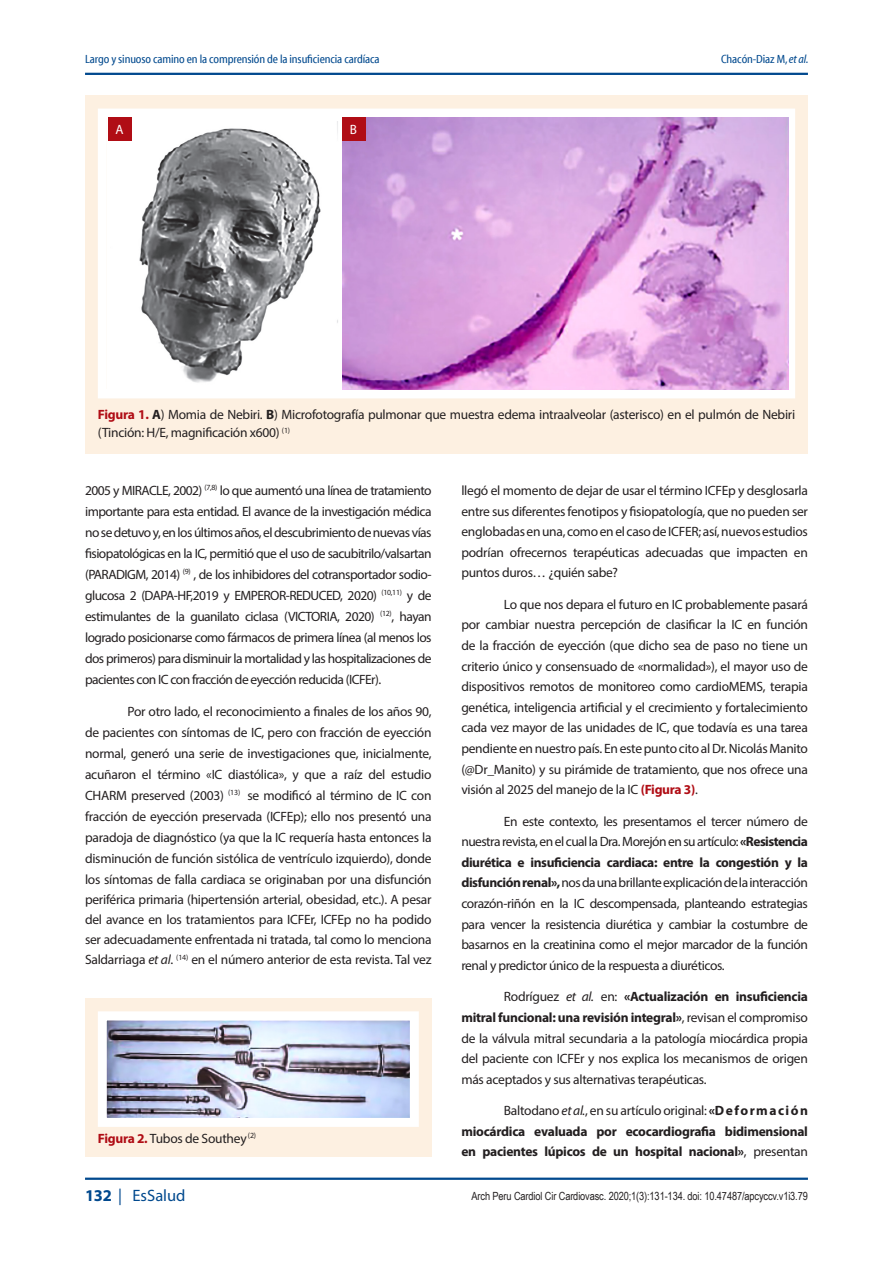
<style>
.page{position:relative;width:893px;height:1263px;background:#fff}
.page>*{position:absolute;margin:0;border:0;box-sizing:border-box;transform-origin:0 0}
.t1{font:16.5px "Myriad Pro";color:#01498e}
.TEXTO_GENERAL{font:13.5px/20.7px "Myriad Pro";letter-spacing:-.02em;color:#231f20;text-align:justify}
.TEXTO_GENERAL-2{font:700 13.5px/20.7px "Myriad Pro";letter-spacing:-.02em;color:#231f20;text-align:justify}
.Texto_bibliografia{font:13.5px "Myriad Pro";color:#fff}
.t2{font:12px "Myriad Cn Web";letter-spacing:-.01em;color:#01498e}
.t3{font:11.25px "Arial Narrow";letter-spacing:-.01em;color:#231f20}
.s1{font-family:"Myriad Cn It Web"}
.s2{font-weight:700;color:#b00d15}
.s3{font-weight:700}
.s4{font-style:italic}
.s5{font-weight:400}
.s6{font-weight:400;font-style:italic}
</style>
<div class="page">
<hr style="left:85px;top:73px;width:723px;height:2px;background:#01498e">
<hr style="left:85px;top:1177px;width:723px;height:3px;background:#01498e">
<div style="left:85px;top:96px;width:723px;height:358px;background:#fdf0e1"></div>
<div style="left:98px;top:109px;width:697px;height:289px;border:9px solid #fff"></div>
<div style="left:85px;top:998px;width:347px;height:159px;background:#fdf0e1"></div>
<img style="left:108px;top:1021px;width:301px;height:96px">
<div style="left:98px;top:1011px;width:321px;height:116px;border:9px solid #fff"></div>
<img style="left:342px;top:117px;width:446px;height:272px">
<div style="left:108px;top:117px;width:234px;height:272px;background:#fff"></div>
<img style="left:131px;top:121px;width:207px;height:262px">
<div style="left:342px;top:117px;width:23px;height:24px;background:#b00d15"></div>
<div style="left:108px;top:117px;width:23px;height:24px;background:#b00d15"></div>
<p class="t2" style="left:85px;top:53px;width:296px">Largo y sinuoso camino en la comprensión de la insuficiencia cardíaca</p>
<p class="t2" style="left:721px;top:53px;width:89px">Chacón-Diaz M, <span class="s1">et al.</span></p>
<p class="Texto_bibliografia" style="left:116px;top:121px;width:10px">A</p>
<p class="Texto_bibliografia" style="left:350px;top:121px;width:9px">B</p>
<p class="TEXTO_GENERAL" style="left:98px;top:406px;width:699px;line-height:18px"><span class="s2">Figura 1.</span> <span class="s3">A</span>) Momia de Nebiri. <span class="s3">B</span>) Microfotografía pulmonar que muestra edema intraalveolar (asterisco) en el pulmón de Nebiri (Tinción: H/E, magnificación x600) <sup>(1)</sup></p>
<p class="TEXTO_GENERAL" style="left:85px;top:480px;width:348px">2005 y MIRACLE, 2002) <sup>(7,8)</sup> lo que aumentó una línea de tratamiento importante para esta entidad. El avance de la investigación médica no se detuvo y, en los últimos años, el descubrimiento de nuevas vías fisiopatológicas en la IC, permitió que el uso de sacubitrilo/valsartan (PARADIGM, 2014) <sup>(9)</sup> , de los inhibidores del cotransportador sodio&shy;glucosa 2 (DAPA-HF,2019 y EMPEROR-REDUCED, 2020) <sup>(10,11)</sup> y de estimulantes de la guanilato ciclasa (VICTORIA, 2020) <sup>(12)</sup>, hayan logrado posicionarse como fármacos de primera línea (al menos los dos primeros) para disminuir la mortalidad y las hospitalizaciones de pacientes con IC con fracción de eyección reducida (ICFEr).</p>
<p class="TEXTO_GENERAL" style="left:85px;top:700px;width:348px;text-indent:43px">Por otro lado, el reconocimiento a finales de los años 90, de pacientes con síntomas de IC, pero con fracción de eyección normal, generó una serie de investigaciones que, inicialmente, acuñaron el término «IC diastólica», y que a raíz del estudio CHARM preserved (2003) <sup>(13)</sup> se modificó al término de IC con fracción de eyección preservada (ICFEp); ello nos presentó una paradoja de diagnóstico (ya que la IC requería hasta entonces la disminución de función sistólica de ventrículo izquierdo), donde los síntomas de falla cardiaca se originaban por una disfunción periférica primaria (hipertensión arterial, obesidad, etc.). A pesar del avance en los tratamientos para ICFEr, ICFEp no ha podido ser adecuadamente enfrentada ni tratada, tal como lo menciona Saldarriaga <span class="s4">et al</span>. <sup>(14)</sup> en el número anterior de esta revista. Tal vez</p>
<p class="TEXTO_GENERAL" style="left:98px;top:1127px;width:160px"><span class="s2">Figura 2.</span> Tubos de Southey <sup>(2)</sup></p>
<p class="t1" style="left:85px;top:1185px;width:102px"><span class="s3">132</span> | EsSalud</p>
<p class="TEXTO_GENERAL" style="left:461px;top:480px;width:348px">llegó el momento de dejar de usar el término ICFEp y desglosarla entre sus diferentes fenotipos y fisiopatología, que no pueden ser englobadas en una, como en el caso de ICFER; así, nuevos estudios podrían ofrecernos terapéuticas adecuadas que impacten en puntos duros… ¿quién sabe?</p>
<p class="TEXTO_GENERAL" style="left:461px;top:594px;width:348px;text-indent:43px">Lo que nos depara el futuro en IC probablemente pasará por cambiar nuestra percepción de clasificar la IC en función de la fracción de eyección (que dicho sea de paso no tiene un criterio único y consensuado de «normalidad»), el mayor uso de dispositivos remotos de monitoreo como cardioMEMS, terapia genética, inteligencia artificial y el crecimiento y fortalecimiento cada vez mayor de las unidades de IC, que todavía es una tarea pendiente en nuestro país. En este punto cito al Dr. Nicolás Manito (@Dr_Manito) y su pirámide de tratamiento, que nos ofrece una visión al 2025 del manejo de la IC <span class="s2">(Figura 3)</span>.</p>
<p class="TEXTO_GENERAL" style="left:461px;top:810px;width:348px;text-indent:43px">En este contexto, les presentamos el tercer número de nuestra revista, en el cual la Dra. Morejón en su artículo: <span class="s3">«Resistencia diurética e insuficiencia cardiaca: entre la congestión y la disfunción renal»,</span> nos da una brillante explicación de la interacción corazón-riñón en la IC descompensada, planteando estrategias para vencer la resistencia diurética y cambiar la costumbre de basarnos en la creatinina como el mejor marcador de la función renal y predictor único de la respuesta a diuréticos.</p>
<p class="TEXTO_GENERAL" style="left:461px;top:986px;width:348px;text-indent:43px">Rodríguez <span class="s4">et al.</span> en: <span class="s3">«Actualización en insuficiencia mitral funcional: una revisión integral»</span>, revisan el compromiso de la válvula mitral secundaria a la patología miocárdica propia del paciente con ICFEr y nos explica los mecanismos de origen más aceptados y sus alternativas terapéuticas.</p>
<p class="TEXTO_GENERAL-2" style="left:461px;top:1100px;width:348px;text-indent:43px"><span class="s5">Baltodano</span> <span class="s6">et al.</span><span class="s5">, en su artículo original:</span> «D e fo r m a c i ó n miocárdica evaluada por ecocardiografia bidimensional en pacientes lúpicos de un hospital nacional»<span class="s5">, presentan</span></p>
<p class="t3" style="left:472px;top:1188px;width:338px">Arch Peru Cardiol Cir Cardiovasc. 2020;1(3):131-134. doi: 10.47487/apcyccv.v1i3.79</p>
</div>
